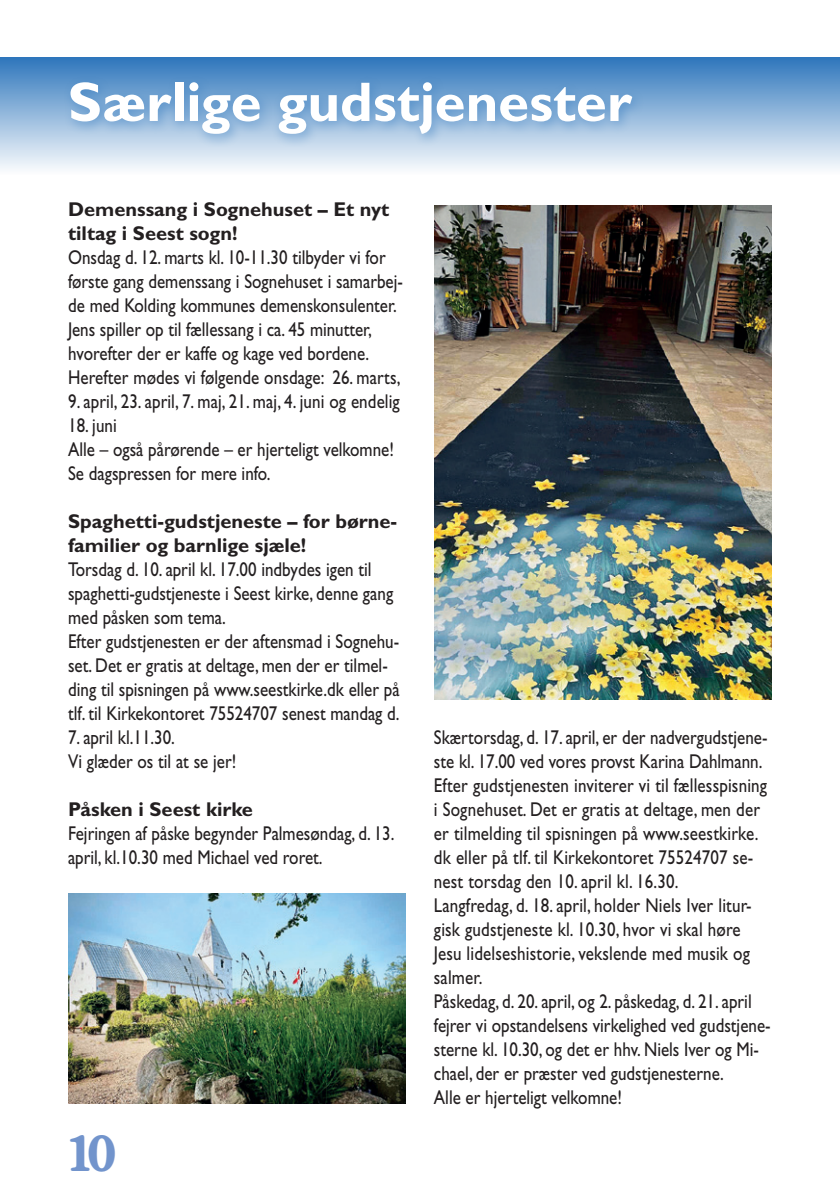
<style>
.page{position:relative;width:840px;height:1191px;background:#fff}
.page>*{position:absolute;margin:0;border:0;box-sizing:border-box;transform-origin:0 0}
.t1{font:700 56px "Gill Sans Std";color:#fff}
.t2{font:600 48px "Souvenir Std";color:#7294cc;scale:.9 1}
.t3{font:20px/24px "Gill Sans Std";color:#231f20;scale:.85 1}
.t4{font:700 20px/24px "Gill Sans Std";color:#231f20}
</style>
<div class="page">
<div style="left:0;top:57px;width:839px;height:128px;background:linear-gradient(to bottom,#3077bc,#fff)"></div>
<div style="left:63px;top:74px;width:581px;height:75px;background:#2e76bc;opacity:.5"></div>
<img style="left:434px;top:205px;width:337px;height:494px">
<img style="left:68px;top:893px;width:337px;height:210px">
<h1 class="t1" style="left:68px;top:69px;width:565px">Særlige gudstjenester</h1>
<p class="t4" style="left:68px;top:197px;width:322px">Demenssang i Sognehuset – Et nyt tiltag i Seest sogn!</p>
<p class="t3" style="left:68px;top:245px;width:395px">Onsdag d. 12. marts kl. 10-11.30 tilbyder vi for første gang demenssang i Sognehuset i samarbej&shy;de med Kolding kommunes demenskonsulenter.<br>Jens spiller op til fællessang i ca. 45 minutter, hvorefter der er kaffe og kage ved bordene.<br>Herefter mødes vi følgende onsdage: 26. marts,</p>
<p class="t3" style="left:68px;top:389px;width:391px">9. april, 23. april, 7. maj, 21. maj, 4. juni og endelig</p>
<p class="t3" style="left:68px;top:413px;width:385px">18. juni<br>Alle – også pårørende – er hjerteligt velkomne!<br>Se dagspressen for mere info.</p>
<p class="t4" style="left:68px;top:509px;width:330px">Spaghetti-gudstjeneste – for børne&shy;familier og barnlige sjæle!</p>
<p class="t3" style="left:68px;top:557px;width:391px">Torsdag d. 10. april kl. 17.00 indbydes igen til spaghetti-gudstjeneste i Seest kirke, denne gang med påsken som tema.<br>Efter gudstjenesten er der aftensmad i Sognehu&shy;set. Det er gratis at deltage, men der er tilmel&shy;ding til spisningen på www.seestkirke.dk eller på tlf. til Kirkekontoret 75524707 senest mandag d.</p>
<p class="t3" style="left:68px;top:725px;width:199px">7. april kl.11.30.<br>Vi glæder os til at se jer!</p>
<p class="t4" style="left:68px;top:797px;width:186px">Påsken i Seest kirke</p>
<p class="t3" style="left:68px;top:821px;width:385px">Fejringen af påske begynder Palmesøndag, d. 13. april, kl.10.30 med Michael ved roret.</p>
<h2 class="t2" style="left:65px;top:1123px;width:58px">10</h2>
<p class="t3" style="left:433px;top:725px;width:397px">Skærtorsdag, d. 17. april, er der nadvergudstjene&shy;ste kl. 17.00 ved vores provst Karina Dahlmann.<br>Efter gudstjenesten inviterer vi til fællesspisning i Sognehuset. Det er gratis at deltage, men der er tilmelding til spisningen på www.seestkirke. dk eller på tlf. til Kirkekontoret 75524707 se&shy;nest torsdag den 10. april kl. 16.30.<br>Langfredag, d. 18. april, holder Niels Iver litur&shy;gisk gudstjeneste kl. 10.30, hvor vi skal høre Jesu lidelseshistorie, vekslende med musik og salmer.<br>Påskedag, d. 20. april, og 2. påskedag, d. 21. april fejrer vi opstandelsens virkelighed ved gudstjene&shy;sterne kl. 10.30, og det er hhv. Niels Iver og Mi&shy;chael, der er præster ved gudstjenesterne.<br>Alle er hjerteligt velkomne!</p>
</div>
